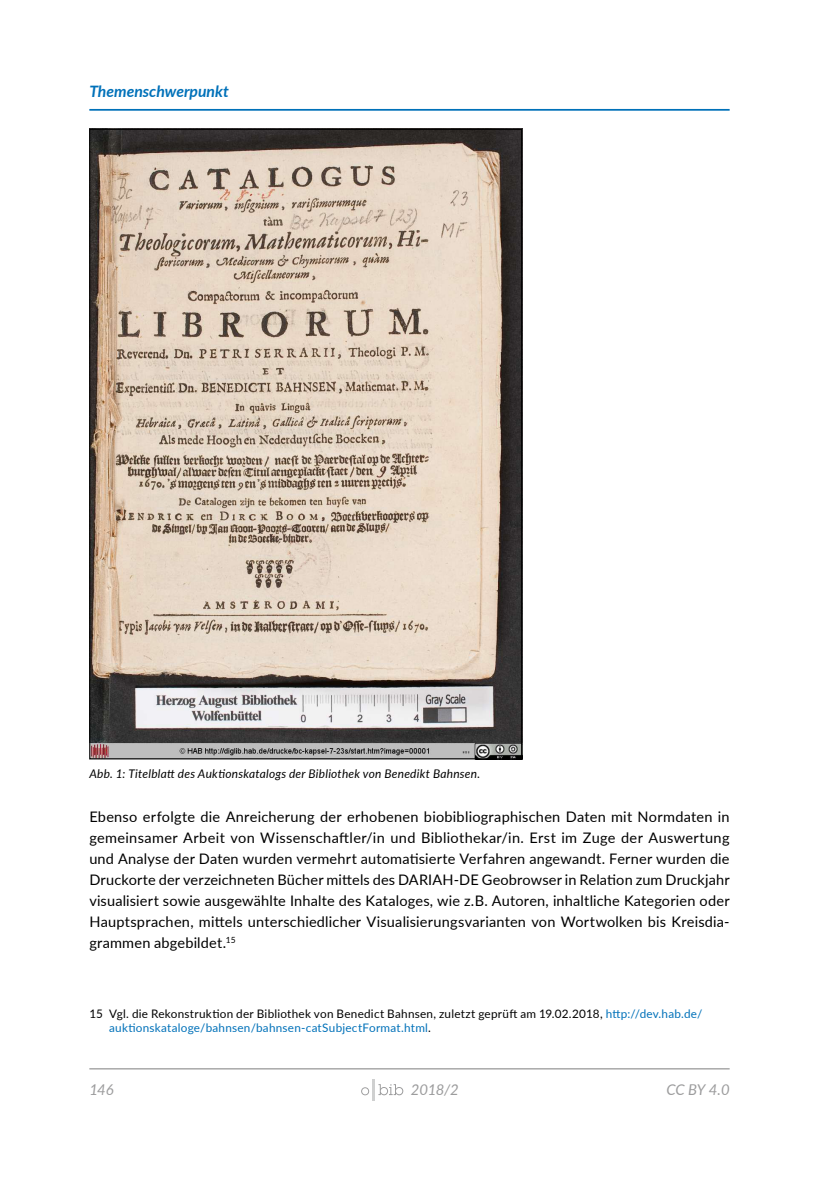
<style>
.page{position:relative;width:819px;height:1191px;background:#fff}
.page>*{position:absolute;margin:0;border:0;box-sizing:border-box;transform-origin:0 0}
.t1{font:italic 700 15.75px "Lato";color:#0071b9}
.t2{font:italic 14.88px "Lato";letter-spacing:-.015em;color:#9c9c9d}
.t3{font:14.53px/21px "Lato";letter-spacing:.015em;color:#000;text-align:justify}
.t4{font:italic 11.9px "Lato";letter-spacing:.02em;color:#000}
.t5{font:11.72px/14px "Lato";letter-spacing:.02em;color:#000}
.s1{color:#0071b9}
</style>
<div class="page">
<hr style="left:89px;top:1068px;width:640px;height:1px;background:#9c9c9d">
<hr style="left:372px;top:1079px;width:3px;height:21px;background:#cfd0d0">
<svg style="left:361px;top:1087px;width:8px;height:8px"></svg>
<svg style="left:378px;top:1084px;width:25px;height:11px"></svg>
<img style="left:91px;top:131px;width:429px;height:626px">
<hr style="left:89px;top:109px;width:640px;height:2px;background:#0071b9">
<p class="t1" style="left:89px;top:80px;width:141px">Themenschwerpunkt</p>
<p class="t4" style="left:89px;top:765px;width:392px">Abb. 1: Titelblatt des Auktionskatalogs der Bibliothek von Benedikt Bahnsen.</p>
<p class="t3" style="left:89px;top:806px;width:641px">Ebenso erfolgte die Anreicherung der erhobenen biobibliographischen Daten mit Normdaten in gemeinsamer Arbeit von Wissenschaftler/in und Bibliothekar/in. Erst im Zuge der Auswertung und Analyse der Daten wurden vermehrt automatisierte Verfahren angewandt. Ferner wurden die Druckorte der verzeichneten Bücher mittels des DARIAH-DE Geobrowser in Relation zum Druckjahr visualisiert sowie ausgewählte Inhalte des Kataloges, wie z.B. Autoren, inhaltliche Kategorien oder Hauptsprachen, mittels unterschiedlicher Visualisierungsvarianten von Wortwolken bis Kreisdia&shy;grammen abgebildet.<sup>15</sup></p>
<p class="t5" style="left:109px;top:1006px;width:595px;text-indent:-20px">15 Vgl. die Rekonstruktion der Bibliothek von Benedict Bahnsen, zuletzt geprüft am 19.02.2018, <span class="s1">http://dev.hab.de/ auktionskataloge/bahnsen/bahnsen-catSubjectFormat.html</span>.</p>
<p class="t2" style="left:89px;top:1079px;width:26px">146</p>
<p class="t2" style="left:411px;top:1079px;width:49px">2018/2</p>
<p class="t2" style="left:666px;top:1079px;width:65px">CC BY 4.0</p>
</div>
